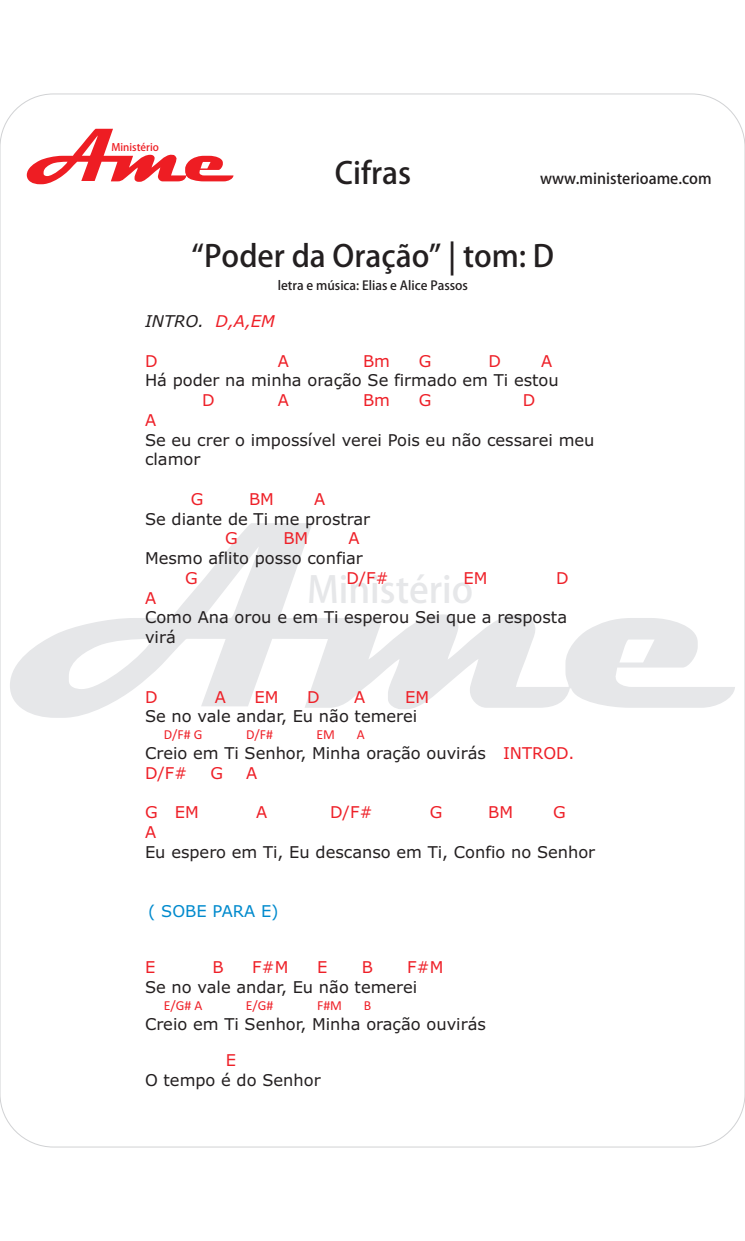
<style>
.page{position:relative;width:745px;height:1241px;background:#fff}
.page>*{position:absolute;margin:0;border:0;box-sizing:border-box;transform-origin:0 0}
.t1{font:36.38px "Koz Go Pro";color:#e6e7e9}
.t2{font:30px "Koz Go Pro";color:#231f20}
.t3{font:16.25px/19.8px "Verdana";color:#231f20}
.t4{font:16.25px "Verdana";color:#ee2028}
.t5{font:16.25px "Verdana";color:#008acd}
.t6{font:italic 16.25px "Verdana";color:#231f20}
.t7{font:italic 16.25px "Verdana";color:#ee2028}
.t8{font:15px "Koz Go Pro";color:#231f20}
.t9{font:13.75px "Calibri";color:#ee2028}
.t10{font:12.5px "Koz Go Pro";color:#231f20}
.t11{font:10.38px "Koz Go Pro";color:#ee1d23}
</style>
<div class="page">
<svg style="left:10px;top:523px;width:724px;height:194px"></svg>
<svg style="left:27px;top:129px;width:206px;height:55px"></svg>
<p class="t11" style="left:111px;top:142px;width:49px">Ministério</p>
<h2 class="t2" style="left:335px;top:157px;width:78px">Cifras</h2>
<p class="t8" style="left:540px;top:171px;width:173px">www.ministerioame.com</p>
<h2 class="t2" style="left:191px;top:240px;width:364px">“Poder da Oração” | tom: D</h2>
<p class="t10" style="left:277px;top:279px;width:191px">letra e música: Elias e Alice Passos</p>
<p class="t6" style="left:145px;top:314px;width:61px">INTRO.</p>
<p class="t7" style="left:215px;top:314px;width:61px">D,A,EM</p>
<p class="t4" style="left:145px;top:354px;width:14px">D</p>
<p class="t4" style="left:277px;top:354px;width:13px">A</p>
<p class="t4" style="left:363px;top:354px;width:28px">Bm</p>
<p class="t4" style="left:418px;top:354px;width:14px">G</p>
<p class="t4" style="left:488px;top:354px;width:14px">D</p>
<p class="t4" style="left:541px;top:354px;width:13px">A</p>
<p class="t4" style="left:202px;top:393px;width:14px">D</p>
<p class="t4" style="left:277px;top:393px;width:13px">A</p>
<p class="t4" style="left:363px;top:393px;width:28px">Bm</p>
<p class="t4" style="left:418px;top:393px;width:14px">G</p>
<p class="t4" style="left:522px;top:393px;width:14px">D</p>
<p class="t4" style="left:145px;top:413px;width:13px">A</p>
<p class="t3" style="left:145px;top:372px;width:415px">Há poder na minha oração Se firmado em Ti estou</p>
<p class="t3" style="left:145px;top:431px;width:451px">Se eu crer o impossível verei Pois eu não cessarei meu clamor</p>
<p class="t4" style="left:191px;top:492px;width:14px">G</p>
<p class="t4" style="left:249px;top:492px;width:26px">BM</p>
<p class="t4" style="left:314px;top:492px;width:13px">A</p>
<p class="t4" style="left:225px;top:532px;width:14px">G</p>
<p class="t4" style="left:283px;top:532px;width:26px">BM</p>
<p class="t4" style="left:348px;top:532px;width:13px">A</p>
<p class="t4" style="left:185px;top:571px;width:14px">G</p>
<p class="t4" style="left:346px;top:571px;width:44px">D/F#</p>
<p class="t4" style="left:463px;top:571px;width:25px">EM</p>
<p class="t4" style="left:555px;top:571px;width:14px">D</p>
<p class="t3" style="left:145px;top:510px;width:226px">Se diante de Ti me prostrar</p>
<p class="t3" style="left:145px;top:549px;width:219px">Mesmo aflito posso confiar</p>
<h1 class="t1" style="left:307px;top:570px;width:168px">Ministério</h1>
<p class="t4" style="left:145px;top:591px;width:13px">A</p>
<p class="t3" style="left:145px;top:609px;width:423px">Como Ana orou e em Ti esperou Sei que a resposta virá</p>
<p class="t4" style="left:145px;top:690px;width:14px">D</p>
<p class="t4" style="left:215px;top:690px;width:13px">A</p>
<p class="t4" style="left:254px;top:690px;width:25px">EM</p>
<p class="t4" style="left:307px;top:690px;width:14px">D</p>
<p class="t4" style="left:354px;top:690px;width:13px">A</p>
<p class="t4" style="left:405px;top:690px;width:25px">EM</p>
<p class="t9" style="left:163px;top:728px;width:40px">D/F# G</p>
<p class="t9" style="left:246px;top:728px;width:28px">D/F#</p>
<p class="t9" style="left:316px;top:728px;width:20px">EM</p>
<p class="t9" style="left:356px;top:728px;width:9px">A</p>
<p class="t3" style="left:145px;top:707px;width:274px">Se no vale andar, Eu não temerei</p>
<p class="t3" style="left:145px;top:744px;width:342px">Creio em Ti Senhor, Minha oração ouvirás</p>
<p class="t4" style="left:502px;top:746px;width:73px">INTROD.</p>
<p class="t4" style="left:145px;top:766px;width:44px">D/F#</p>
<p class="t4" style="left:210px;top:766px;width:14px">G</p>
<p class="t4" style="left:246px;top:766px;width:13px">A</p>
<p class="t4" style="left:145px;top:805px;width:55px">G EM</p>
<p class="t4" style="left:256px;top:805px;width:13px">A</p>
<p class="t4" style="left:330px;top:805px;width:44px">D/F#</p>
<p class="t4" style="left:429px;top:805px;width:14px">G</p>
<p class="t4" style="left:488px;top:805px;width:26px">BM</p>
<p class="t4" style="left:552px;top:805px;width:14px">G</p>
<p class="t4" style="left:145px;top:825px;width:13px">A</p>
<p class="t3" style="left:145px;top:843px;width:451px">Eu espero em Ti, Eu descanso em Ti, Confio no Senhor</p>
<p class="t5" style="left:148px;top:904px;width:132px">( SOBE PARA E)</p>
<p class="t4" style="left:145px;top:960px;width:12px">E</p>
<p class="t4" style="left:212px;top:960px;width:13px">B</p>
<p class="t4" style="left:252px;top:960px;width:38px">F#M</p>
<p class="t4" style="left:317px;top:960px;width:12px">E</p>
<p class="t4" style="left:361px;top:960px;width:13px">B</p>
<p class="t4" style="left:407px;top:960px;width:38px">F#M</p>
<p class="t9" style="left:163px;top:999px;width:40px">E/G# A</p>
<p class="t9" style="left:246px;top:999px;width:29px">E/G#</p>
<p class="t9" style="left:317px;top:999px;width:26px">F#M</p>
<p class="t9" style="left:363px;top:999px;width:9px">B</p>
<p class="t3" style="left:145px;top:978px;width:274px">Se no vale andar, Eu não temerei</p>
<p class="t3" style="left:145px;top:1014px;width:342px">Creio em Ti Senhor, Minha oração ouvirás</p>
<p class="t3" style="left:145px;top:1071px;width:177px">O tempo é do Senhor</p>
<p class="t4" style="left:226px;top:1053px;width:12px">E</p>
</div>
